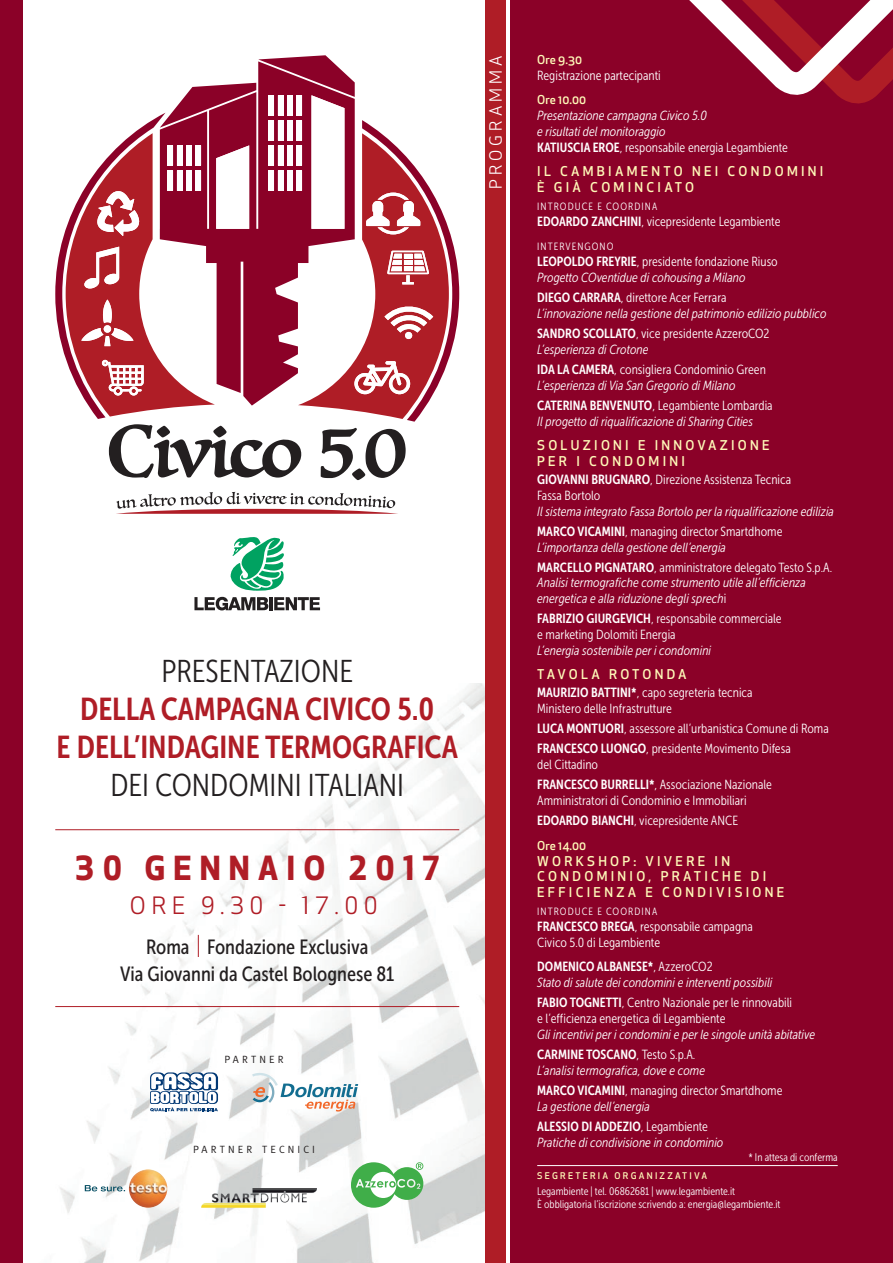
<style>
.page{position:relative;width:893px;height:1263px;background:#fff}
.page>*{position:absolute;margin:0;border:0;box-sizing:border-box;transform-origin:0 0}
.t1{font:700 32.4px "Apex New";letter-spacing:.25em;color:#af1d26}
.t2{font:31.5px "Museo Sans Cond 700";color:#af1d26}
.t3{font:31.5px "Museo Sans Cond 300";color:#231f20}
.t4{font:23.4px "Apex New";letter-spacing:.25em;color:#af1d26}
.t5{font:20.4px "Museo Sans Cond 500";color:#231f20}
.t6{font:16.5px "Apex New";letter-spacing:.25em;color:#fff}
.t7{font:13.2px "Museo Sans Cond 300";color:#fff}
.t8{font:italic 13.2px/15.9px "Museo Sans Cond 300";color:#fff}
.t9{font:500 13.2px/15.9px "Apex New";letter-spacing:.25em;color:#fff9b8}
.t10{font:13.2px "Museo Sans Cond 700";color:#fff}
.t11{font:500 13.2px "Apex New";letter-spacing:.23em;color:#fff9b8}
.ora{font:500 12px "Apex New";color:#fff9b8}
.t12{font:10.95px "Museo Sans Cond 300";color:#fff}
.t13{font:10.5px "Museo Sans Cond 300";letter-spacing:.1em;color:#fff}
.t14{font:10.5px "Meta";letter-spacing:.3em;color:#231f20}
.t15{font:500 9px "Apex New";letter-spacing:.25em;color:#fff9b8}
.s1{font-family:"Museo Sans Cond 700"}
.s2{font-style:normal}
.s3{font-family:"Museo Sans Cond 300"}
</style>
<div class="page">
<img style="left:55px;top:683px;width:430px;height:580px">
<div style="left:510px;top:0;width:383px;height:1263px;background:#8b0128"></div>
<svg style="left:116px;top:492px;width:282px;height:22px"></svg>
<svg style="left:55px;top:55px;width:404px;height:425px"></svg>
<svg style="left:194px;top:597px;width:74px;height:13px"></svg>
<hr style="left:269px;top:597px;width:4px;height:13px;background:#231f20">
<svg style="left:274px;top:597px;width:46px;height:13px"></svg>
<svg style="left:230px;top:537px;width:54px;height:54px"></svg>
<div style="left:485px;top:0;width:21px;height:1263px;background:#af1d26"></div>
<svg style="left:150px;top:1072px;width:68px;height:39px"></svg>
<svg style="left:252px;top:1071px;width:106px;height:40px"></svg>
<svg style="left:85px;top:1185px;width:40px;height:6px"></svg>
<img style="left:129px;top:1169px;width:38px;height:39px;border-radius:19px">
<img style="left:201px;top:1188px;width:116px;height:20px">
<svg style="left:351px;top:1162px;width:72px;height:46px"></svg>
<svg style="left:689px;top:0;width:204px;height:104px"></svg>
<div style="left:0;top:0;width:23px;height:1263px;background:#8b0128"></div>
<hr style="left:55px;top:829px;width:404px;height:1px;background:#af1d26">
<svg style="left:198px;top:935px;width:1px;height:22px"></svg>
<hr style="left:55px;top:1006px;width:404px;height:1px;background:#af1d26">
<hr style="left:537px;top:1165px;width:301px;height:1px;background:#fff">
<p class="t6" style="left:485px;top:189px;width:135px;rotate:-90deg">PROGRAMMA</p>
<p class="t3" style="left:162px;top:654px;width:193px">PRESENTAZIONE</p>
<p class="t2" style="left:80px;top:691px;width:356px">DELLA CAMPAGNA CIVICO 5.0</p>
<p class="t2" style="left:57px;top:729px;width:403px">E DELL’INDAGINE TERMOGRAFICA</p>
<p class="t3" style="left:110px;top:768px;width:295px">DEI CONDOMINI ITALIANI</p>
<p class="t1" style="left:75px;top:844px;width:366px">30 GENNAIO 2017</p>
<p class="t4" style="left:130px;top:890px;width:249px">ORE 9.30 - 17.00</p>
<p class="t5" style="left:146px;top:935px;width:45px">Roma</p>
<p class="t5" style="left:207px;top:935px;width:163px">Fondazione Exclusiva</p>
<p class="t5" style="left:120px;top:963px;width:276px">Via Giovanni da Castel Bolognese 81</p>
<p class="t14" style="left:224px;top:1053px;width:61px">PARTNER</p>
<p class="t14" style="left:193px;top:1144px;width:124px">PARTNER TECNICI</p>
<p class="ora" style="left:537px;top:52px;width:46px">Ore 9.30</p>
<p class="t7" style="left:537px;top:68px;width:125px">Registrazione partecipanti</p>
<p class="ora" style="left:537px;top:92px;width:50px">Ore 10.00</p>
<p class="t8" style="left:537px;top:108px;width:171px">Presentazione campagna Civico 5.0</p>
<p class="t8" style="left:537px;top:124px;width:130px">e risultati del monitoraggio</p>
<p class="t7" style="left:537px;top:140px;width:252px"><span class="s1">KATIUSCIA EROE</span>, responsabile energia Legambiente</p>
<p class="t9" style="left:537px;top:163px;width:288px">IL CAMBIAMENTO NEI CONDOMINI</p>
<p class="t9" style="left:537px;top:179px;width:158px">È GIÀ COMINCIATO</p>
<p class="t13" style="left:537px;top:201px;width:121px">INTRODUCE E COORDINA</p>
<p class="t7" style="left:537px;top:214px;width:245px"><span class="s1">EDOARDO ZANCHINI</span>, vicepresidente Legambiente</p>
<p class="t13" style="left:537px;top:241px;width:78px">INTERVENGONO</p>
<p class="t7" style="left:537px;top:254px;width:242px"><span class="s1">LEOPOLDO FREYRIE</span>, presidente fondazione Riuso</p>
<p class="t8" style="left:537px;top:270px;width:210px">Progetto COventidue di cohousing a Milano</p>
<p class="t7" style="left:537px;top:290px;width:191px"><span class="s1">DIEGO CARRARA</span>, direttore Acer Ferrara</p>
<p class="t8" style="left:537px;top:306px;width:291px">L’innovazione nella gestione del patrimonio edilizio pubblico</p>
<p class="t7" style="left:537px;top:326px;width:234px"><span class="s1">SANDRO SCOLLATO</span>, vice presidente AzzeroCO2</p>
<p class="t8" style="left:537px;top:341px;width:113px">L’esperienza di Crotone</p>
<p class="t7" style="left:537px;top:362px;width:230px"><span class="s1">IDA LA CAMERA</span>, consigliera Condominio Green</p>
<p class="t8" style="left:537px;top:377px;width:200px">L’esperienza di Via San Gregorio di Milano</p>
<p class="t7" style="left:537px;top:398px;width:237px"><span class="s1">CATERINA BENVENUTO</span>, Legambiente Lombardia</p>
<p class="t8" style="left:537px;top:413px;width:217px">Il progetto di riqualificazione di Sharing Cities</p>
<p class="t9" style="left:537px;top:437px;width:234px">SOLUZIONI E INNOVAZIONE</p>
<p class="t9" style="left:537px;top:453px;width:149px">PER I CONDOMINI</p>
<p class="t7" style="left:537px;top:472px;width:255px"><span class="s1">GIOVANNI BRUGNARO</span>, Direzione Assistenza Tecnica</p>
<p class="t7" style="left:537px;top:488px;width:65px">Fassa Bortolo</p>
<p class="t8" style="left:537px;top:503px;width:298px">Il sistema integrato Fassa Bortolo per la riqualificazione edilizia</p>
<p class="t7" style="left:537px;top:524px;width:247px"><span class="s1">MARCO VICAMINI</span>, managing director Smartdhome</p>
<p class="t8" style="left:537px;top:539px;width:190px">L’importanza della gestione dell’energia</p>
<p class="t7" style="left:537px;top:560px;width:297px"><span class="s1">MARCELLO PIGNATARO</span>, amministratore delegato Testo S.p.A.</p>
<p class="t8" style="left:537px;top:575px;width:270px">Analisi termografiche come strumento utile all’efficienza energetica e alla riduzione degli sprech<span class="s2">i</span></p>
<p class="t7" style="left:537px;top:612px;width:246px"><span class="s1">FABRIZIO GIURGEVICH</span>, responsabile commerciale</p>
<p class="t7" style="left:537px;top:628px;width:140px">e marketing Dolomiti Energia</p>
<p class="t8" style="left:537px;top:643px;width:175px">L’energia sostenibile per i condomini</p>
<p class="t11" style="left:537px;top:666px;width:151px">TAVOLA ROTONDA</p>
<p class="t7" style="left:537px;top:686px;width:217px"><span class="s1">MAURIZIO BATTINI*</span>, capo segreteria tecnica</p>
<p class="t7" style="left:537px;top:702px;width:136px">Ministero delle Infrastrutture</p>
<p class="t7" style="left:537px;top:722px;width:293px"><span class="s1">LUCA MONTUORI</span>, assessore all’urbanistica Comune di Roma</p>
<p class="t7" style="left:537px;top:742px;width:255px"><span class="s1">FRANCESCO LUONGO</span>, presidente Movimento Difesa</p>
<p class="t7" style="left:537px;top:758px;width:62px">del Cittadino</p>
<p class="t7" style="left:537px;top:778px;width:236px"><span class="s1">FRANCESCO BURRELLI*</span>, Associazione Nazionale</p>
<p class="t7" style="left:537px;top:793px;width:211px">Amministratori di Condominio e Immobiliari</p>
<p class="t7" style="left:537px;top:814px;width:202px"><span class="s1">EDOARDO BIANCHI</span>, vicepresidente ANCE</p>
<p class="ora" style="left:537px;top:837px;width:51px">Ore 14.00</p>
<p class="t9" style="left:537px;top:852px;width:249px">WORKSHOP: VIVERE IN<br>CONDOMINIO, PRATICHE DI<br>EFFICIENZA E CONDIVISIONE</p>
<p class="t13" style="left:537px;top:906px;width:121px">INTRODUCE E COORDINA</p>
<p class="t7" style="left:537px;top:919px;width:217px"><span class="s1">FRANCESCO BREGA</span>, responsabile campagna</p>
<p class="t7" style="left:537px;top:935px;width:124px">Civico 5.0 di Legambiente</p>
<p class="t10" style="left:537px;top:959px;width:177px">DOMENICO ALBANESE*<span class="s3">, AzzeroCO2</span></p>
<p class="t8" style="left:537px;top:975px;width:237px">Stato di salute dei condomini e interventi possibili</p>
<p class="t7" style="left:537px;top:995px;width:256px"><span class="s1">FABIO TOGNETTI</span>, Centro Nazionale per le rinnovabili</p>
<p class="t7" style="left:537px;top:1011px;width:190px">e l’efficienza energetica di Legambiente</p>
<p class="t8" style="left:537px;top:1026px;width:279px">Gli incentivi per i condomini e per le singole unità abitative</p>
<p class="t10" style="left:537px;top:1047px;width:160px">CARMINE TOSCANO<span class="s3">, Testo S.p.A.</span></p>
<p class="t8" style="left:537px;top:1062px;width:169px">L’analisi termografica, dove e come</p>
<p class="t7" style="left:537px;top:1083px;width:247px"><span class="s1">MARCO VICAMINI</span>, managing director Smartdhome</p>
<p class="t8" style="left:537px;top:1098px;width:114px">La gestione dell’energia</p>
<p class="t10" style="left:537px;top:1119px;width:172px">ALESSIO DI ADDEZIO<span class="s3">, Legambiente</span></p>
<p class="t8" style="left:537px;top:1134px;width:188px">Pratiche di condivisione in condominio</p>
<p class="t12" style="left:748px;top:1151px;width:91px">* In attesa di conferma</p>
<p class="t15" style="left:537px;top:1170px;width:171px">SEGRETERIA ORGANIZZATIVA</p>
<p class="t12" style="left:537px;top:1185px;width:199px">Legambiente | tel. 06862681 | www.legambiente.it</p>
<p class="t12" style="left:537px;top:1198px;width:245px">È obbligatoria l’iscrizione scrivendo a: energia@legambiente.it</p>
</div>
